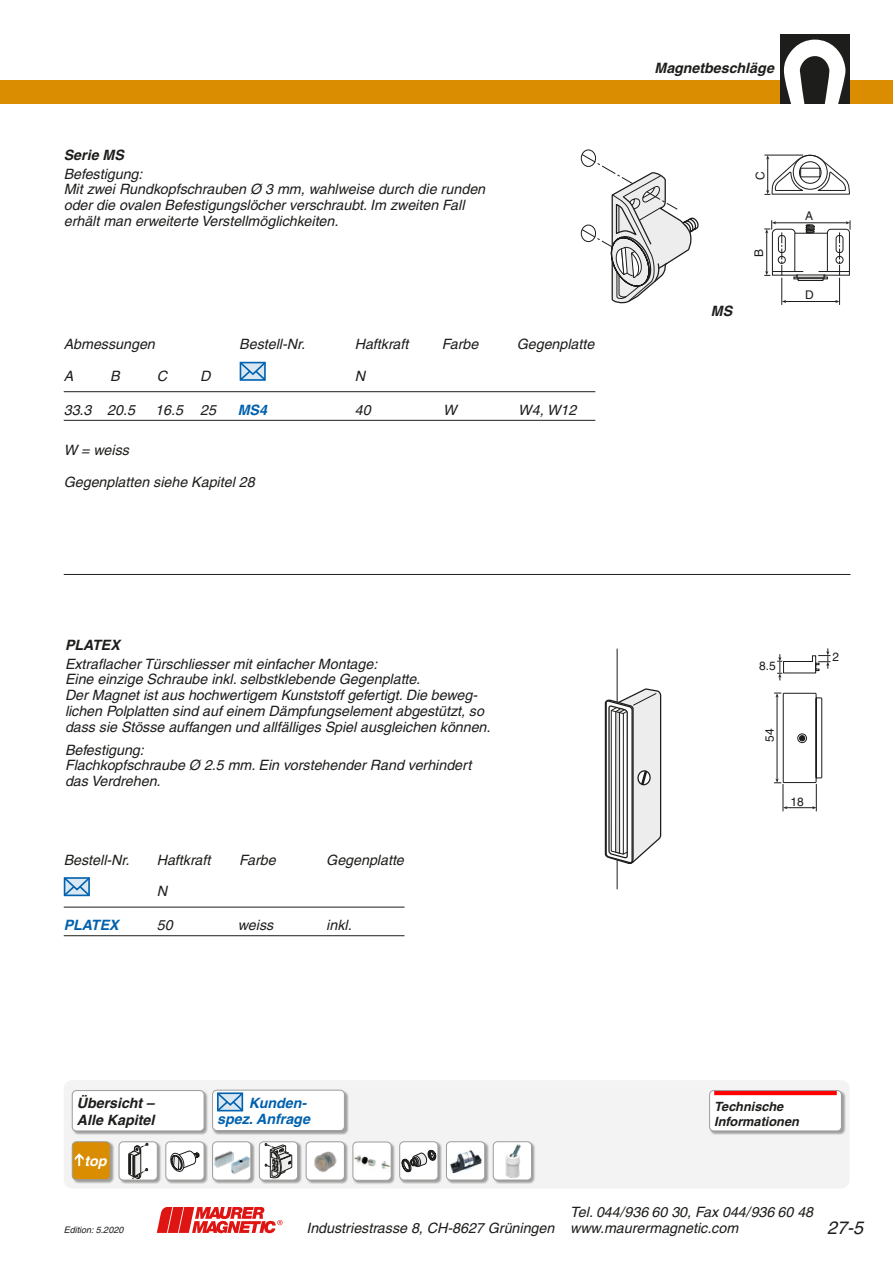
<style>
.page{position:relative;width:893px;height:1263px;background:#fff}
.page>*{position:absolute;margin:0;border:0;box-sizing:border-box;transform-origin:0 0}
.t1{font:italic 18px "Helvetica";color:#1d1d1b}
.t2{font:italic 14.25px/15.8px "Helvetica";color:#1d1d1b}
.t3{font:italic 700 14.25px/16.5px "Helvetica";color:#1d1d1b}
.t4{font:italic 700 14.25px/16.5px "Helvetica";color:#0061ae;text-align:right}
.t5{font:italic 700 14.25px "Helvetica";color:#fff}
.t6{font:italic 700 12.75px/15px "Helvetica";color:#1d1d1b}
.t7{font:12px "Helvetica";color:#1d1d1b}
.t8{font:italic 9px "Helvetica";color:#1d1d1b}
</style>
<div class="page">
<div style="left:0;top:81px;width:893px;height:23px;background:#da8d00"></div>
<div style="left:780px;top:34px;width:70px;height:70px;background:#1d1d1b"></div>
<svg style="left:784px;top:40px;width:61px;height:64px"></svg>
<svg style="left:157px;top:1207px;width:125px;height:26px"></svg>
<hr style="left:617px;top:649px;width:1px;height:53px;background:#1d1d1b">
<svg style="left:604px;top:689px;width:58px;height:200px"></svg>
<svg style="left:774px;top:648px;width:56px;height:163px"></svg>
<svg style="left:581px;top:149px;width:118px;height:155px"></svg>
<svg style="left:764px;top:155px;width:86px;height:40px"></svg>
<svg style="left:764px;top:220px;width:87px;height:85px"></svg>
<svg style="left:239px;top:361px;width:27px;height:20px"></svg>
<svg style="left:63px;top:877px;width:27px;height:20px"></svg>
<div style="left:64px;top:1080px;width:786px;height:108px;background:#f3f3f3;border-radius:9px"></div>
<div style="left:119px;top:1141px;width:42px;height:43px;background:#1d1d1b;opacity:.4"></div>
<div style="left:119px;top:1142px;width:38px;height:38px;background:#fff;border-radius:4px"></div>
<svg style="left:128px;top:1143px;width:20px;height:35px"></svg>
<div style="left:119px;top:1141px;width:39px;height:39px;border:1px solid #9d9d9c;border-radius:4px"></div>
<div style="left:212px;top:1141px;width:43px;height:43px;background:#1d1d1b;opacity:.4"></div>
<div style="left:213px;top:1142px;width:38px;height:38px;background:#fff;border-radius:4px"></div>
<img style="left:213px;top:1151px;width:38px;height:29px">
<div style="left:212px;top:1141px;width:39px;height:39px;border:1px solid #9d9d9c;border-radius:4px"></div>
<div style="left:259px;top:1141px;width:43px;height:43px;background:#1d1d1b;opacity:.4"></div>
<div style="left:259px;top:1142px;width:39px;height:38px;background:#fff;border-radius:4px"></div>
<svg style="left:265px;top:1143px;width:27px;height:35px"></svg>
<div style="left:259px;top:1141px;width:39px;height:39px;border:1px solid #9d9d9c;border-radius:4px"></div>
<div style="left:306px;top:1141px;width:43px;height:43px;background:#1d1d1b;opacity:.4"></div>
<div style="left:306px;top:1142px;width:38px;height:38px;background:#fff;border-radius:4px"></div>
<img style="left:314px;top:1151px;width:23px;height:22px">
<div style="left:306px;top:1141px;width:39px;height:39px;border:1px solid #9d9d9c;border-radius:4px"></div>
<div style="left:446px;top:1141px;width:43px;height:43px;background:#1d1d1b;opacity:.4"></div>
<div style="left:446px;top:1142px;width:39px;height:38px;background:#fff;border-radius:4px"></div>
<img style="left:450px;top:1150px;width:32px;height:24px">
<div style="left:446px;top:1141px;width:39px;height:39px;border:1px solid #9d9d9c;border-radius:4px"></div>
<div style="left:493px;top:1141px;width:43px;height:43px;background:#1d1d1b;opacity:.4"></div>
<img style="left:493px;top:1142px;width:38px;height:38px">
<div style="left:493px;top:1141px;width:39px;height:39px;border:1px solid #9d9d9c;border-radius:4px"></div>
<div style="left:399px;top:1141px;width:43px;height:43px;background:#1d1d1b;opacity:.4"></div>
<div style="left:400px;top:1142px;width:38px;height:38px;background:#fff;border-radius:4px"></div>
<svg style="left:402px;top:1150px;width:34px;height:22px"></svg>
<div style="left:399px;top:1141px;width:39px;height:39px;border:1px solid #9d9d9c;border-radius:4px"></div>
<div style="left:353px;top:1142px;width:42px;height:42px;background:#1d1d1b;opacity:.4"></div>
<div style="left:353px;top:1142px;width:38px;height:38px;background:#fff;border-radius:4px"></div>
<img style="left:355px;top:1155px;width:35px;height:14px">
<div style="left:353px;top:1141px;width:39px;height:40px;border:1px solid #9d9d9c;border-radius:4px"></div>
<div style="left:166px;top:1141px;width:42px;height:43px;background:#1d1d1b;opacity:.4"></div>
<div style="left:166px;top:1142px;width:38px;height:38px;background:#fff;border-radius:4px"></div>
<svg style="left:170px;top:1150px;width:30px;height:22px"></svg>
<div style="left:165px;top:1141px;width:39px;height:39px;border:1px solid #9d9d9c;border-radius:4px"></div>
<div style="left:72px;top:1141px;width:43px;height:43px;background:#1d1d1b;opacity:.4"></div>
<div style="left:72px;top:1142px;width:38px;height:37px;background:#da8d00;border-radius:4px"></div>
<div style="left:72px;top:1141px;width:39px;height:39px;border:1px solid #9d9d9c;border-radius:4px"></div>
<svg style="left:75px;top:1153px;width:9px;height:13px"></svg>
<hr style="left:64px;top:574px;width:786px;height:1px;background:#1d1d1b">
<hr style="left:64px;top:391px;width:531px;height:1px;background:#1d1d1b">
<hr style="left:64px;top:907px;width:340px;height:1px;background:#1d1d1b">
<hr style="left:64px;top:420px;width:531px;height:1px;background:#1d1d1b">
<hr style="left:64px;top:935px;width:340px;height:1px;background:#1d1d1b">
<div style="left:212px;top:1090px;width:137px;height:45px;background:#1d1d1b;opacity:.4"></div>
<div style="left:213px;top:1090px;width:131px;height:40px;background:#fff;border-radius:4px"></div>
<div style="left:212px;top:1090px;width:133px;height:41px;border:1px solid #9d9d9c;border-radius:4px"></div>
<div style="left:72px;top:1090px;width:137px;height:45px;background:#1d1d1b;opacity:.4"></div>
<div style="left:72px;top:1090px;width:132px;height:41px;background:#fff;border-radius:4px"></div>
<div style="left:72px;top:1090px;width:132px;height:41px;border:1px solid #9d9d9c;border-radius:4px"></div>
<svg style="left:216px;top:1091px;width:29px;height:21px"></svg>
<div style="left:709px;top:1090px;width:137px;height:45px;background:#1d1d1b;opacity:.4"></div>
<div style="left:710px;top:1090px;width:131px;height:41px;background:#fff;border-radius:4px"></div>
<hr style="left:714px;top:1091px;width:123px;height:4px;background:#f00">
<div style="left:709px;top:1090px;width:133px;height:41px;border:1px solid #9d9d9c;border-radius:4px"></div>
<p class="t3" style="left:64px;top:146px;width:62px">Serie MS</p>
<p class="t2" style="left:64px;top:166px;width:423px">Befestigung:<br>Mit zwei Rundkopfschrauben Ø 3 mm, wahlweise durch die runden oder die ovalen Befestigungslöcher verschraubt. Im zweiten Fall erhält man erweiterte Verstellmöglichkeiten.</p>
<p class="t2" style="left:64px;top:336px;width:93px">Abmessungen</p>
<p class="t2" style="left:239px;top:336px;width:67px">Bestell-Nr.</p>
<p class="t2" style="left:355px;top:336px;width:55px">Haftkraft</p>
<p class="t2" style="left:442px;top:336px;width:38px">Farbe</p>
<p class="t2" style="left:517px;top:336px;width:79px">Gegenplatte</p>
<p class="t2" style="left:64px;top:368px;width:11px">A</p>
<p class="t2" style="left:110px;top:368px;width:11px">B</p>
<p class="t2" style="left:157px;top:368px;width:12px">C</p>
<p class="t2" style="left:200px;top:368px;width:12px">D</p>
<p class="t2" style="left:355px;top:368px;width:12px">N</p>
<p class="t2" style="left:64px;top:402px;width:73px">33.3 20.5</p>
<p class="t2" style="left:155px;top:402px;width:62px">16.5 25</p>
<p class="t4" style="left:238px;top:401px;width:31px">MS4</p>
<p class="t2" style="left:355px;top:402px;width:17px">40</p>
<p class="t2" style="left:443px;top:402px;width:15px">W</p>
<p class="t2" style="left:518px;top:402px;width:60px">W4, W12</p>
<p class="t2" style="left:64px;top:442px;width:67px">W = weiss</p>
<p class="t2" style="left:64px;top:474px;width:192px">Gegenplatten siehe Kapitel 28</p>
<p class="t3" style="left:65px;top:636px;width:56px">PLATEX</p>
<p class="t2" style="left:65px;top:656px;width:427px">Extraflacher Türschliesser mit einfacher Montage:<br>Eine einzige Schraube inkl. selbstklebende Gegenplatte.<br>Der Magnet ist aus hochwertigem Kunststoff gefertigt. Die beweg&shy;lichen Polplatten sind auf einem Dämpfungselement abgestützt, so dass sie Stösse auffangen und allfälliges Spiel ausgleichen können.</p>
<p class="t2" style="left:65px;top:742px;width:408px">Befestigung:<br>Flachkopfschraube Ø 2.5 mm. Ein vorstehender Rand verhindert das Verdrehen.</p>
<p class="t2" style="left:64px;top:852px;width:67px">Bestell-Nr.</p>
<p class="t2" style="left:157px;top:852px;width:55px">Haftkraft</p>
<p class="t2" style="left:239px;top:852px;width:38px">Farbe</p>
<p class="t2" style="left:326px;top:852px;width:79px">Gegenplatte</p>
<p class="t2" style="left:157px;top:883px;width:12px">N</p>
<p class="t4" style="left:64px;top:917px;width:56px">PLATEX</p>
<p class="t2" style="left:157px;top:917px;width:17px">50</p>
<p class="t2" style="left:238px;top:917px;width:37px">weiss</p>
<p class="t2" style="left:326px;top:917px;width:27px">inkl.</p>
<p class="t3" style="left:654px;top:59px;width:121px">Magnetbeschläge</p>
<p class="t7" style="left:753px;top:180px;width:10px;rotate:-90deg">C</p>
<p class="t3" style="left:711px;top:303px;width:23px">MS</p>
<p class="t7" style="left:752px;top:257px;width:10px;rotate:-90deg">B</p>
<p class="t7" style="left:805px;top:208px;width:10px">A</p>
<p class="t7" style="left:805px;top:287px;width:10px">D</p>
<p class="t7" style="left:759px;top:659px;width:18px">8.5</p>
<p class="t7" style="left:762px;top:742px;width:15px;rotate:-90deg">54</p>
<p class="t7" style="left:791px;top:795px;width:15px">18</p>
<p class="t7" style="left:832px;top:650px;width:8px">2</p>
<p class="t3" style="left:77px;top:1094px;width:79px">Übersicht –<br>Alle Kapitel</p>
<p class="t6" style="left:714px;top:1099px;width:86px">Technische<br>Informationen</p>
<p class="t4" style="left:217px;top:1094px;width:94px">Kunden&shy;spez. Anfrage</p>
<p class="t5" style="left:85px;top:1152px;width:24px">top</p>
<p class="t2" style="left:306px;top:1204px;width:508px;text-indent:264px">Tel. 044/936 60 30, Fax 044/936 60 48<br>Industriestrasse 8, CH-8627 Grüningen www.maurermagnetic.com</p>
<p class="t8" style="left:64px;top:1224px;width:61px">Edition: 5.2020</p>
<p class="t1" style="left:827px;top:1217px;width:38px">27-5</p>
</div>
